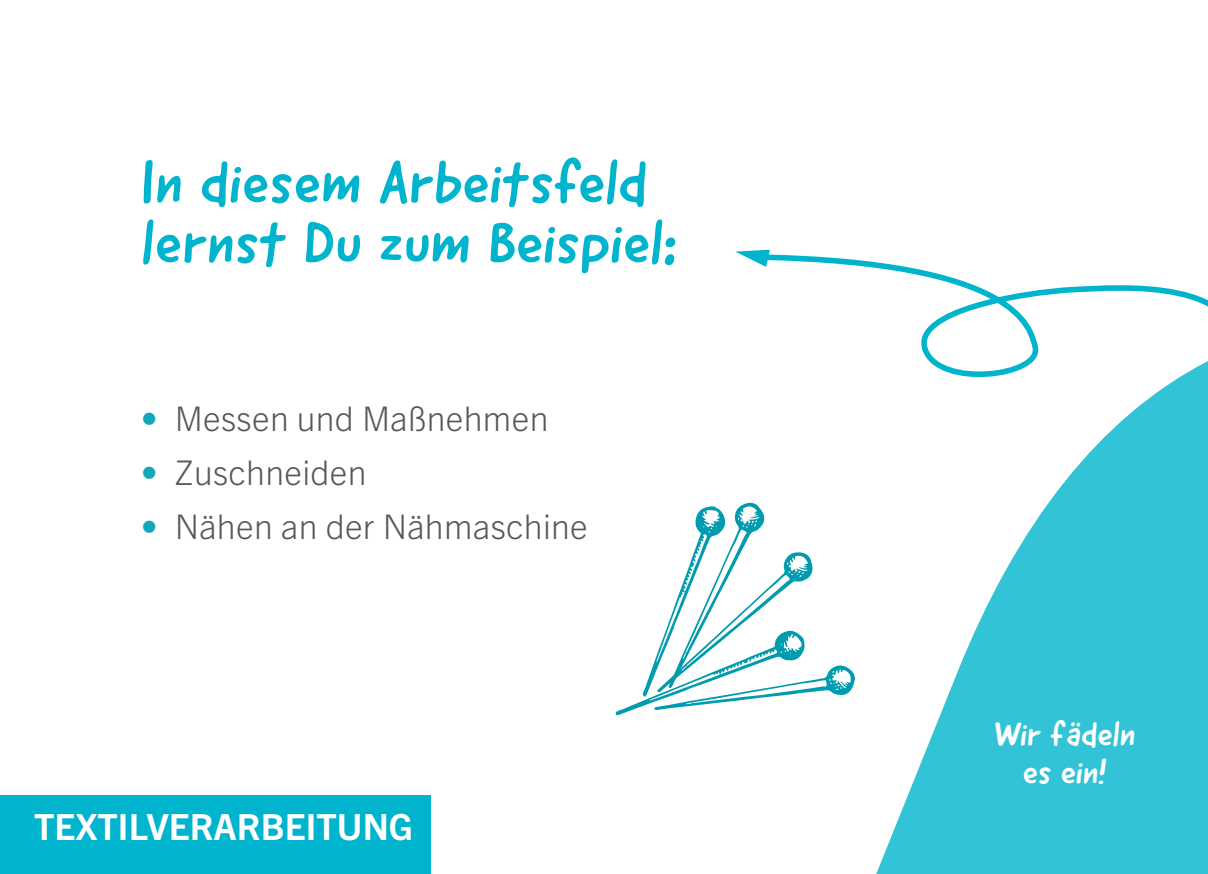
<style>
.page{position:relative;width:1208px;height:874px;background:#fff}
.page>*{position:absolute;margin:0;border:0;box-sizing:border-box;transform-origin:0 0}
.t1{font:60px/60px "Good Dog New";letter-spacing:.01em;color:#00b4cd}
.Absatzformat_1{font:700 36px "Trade Gothic Next LT Pro";color:#fff}
.t2{font:300 34px "Trade Gothic Next LT Pro";letter-spacing:.01em;color:#57585a}
.t3{font:34px/37.6px "Good Dog New";color:#fff;text-align:center}
.s1{font-weight:400;color:#12a8ba}
</style>
<div class="page">
<div style="left:0;top:794px;width:431px;height:79px;background:#00b4cd"></div>
<svg style="left:876px;top:475px;width:332px;height:398px;fill:#33c3d7"></svg>
<svg style="left:615px;top:502px;width:240px;height:213px"></svg>
<svg style="left:770px;top:254px;width:438px;height:221px"></svg>
<svg style="left:735px;top:249px;width:35px;height:18px"></svg>
<p class="t1" style="left:142px;top:153px;width:537px">In diesem Arbeitsfeld lernst Du zum Beispiel:</p>
<p class="t2" style="left:141px;top:394px;width:409px"><span class="s1">•</span> Messen und Maßnehmen</p>
<p class="t2" style="left:141px;top:448px;width:227px"><span class="s1">•</span> Zuschneiden</p>
<p class="t2" style="left:141px;top:502px;width:448px"><span class="s1">•</span> Nähen an der Nähmaschine</p>
<p class="Absatzformat_1" style="left:34px;top:801px;width:380px">TEXTILVERARBEITUNG</p>
<p class="t3" style="left:994px;top:715px;width:143px">Wir fädeln es ein!</p>
</div>
